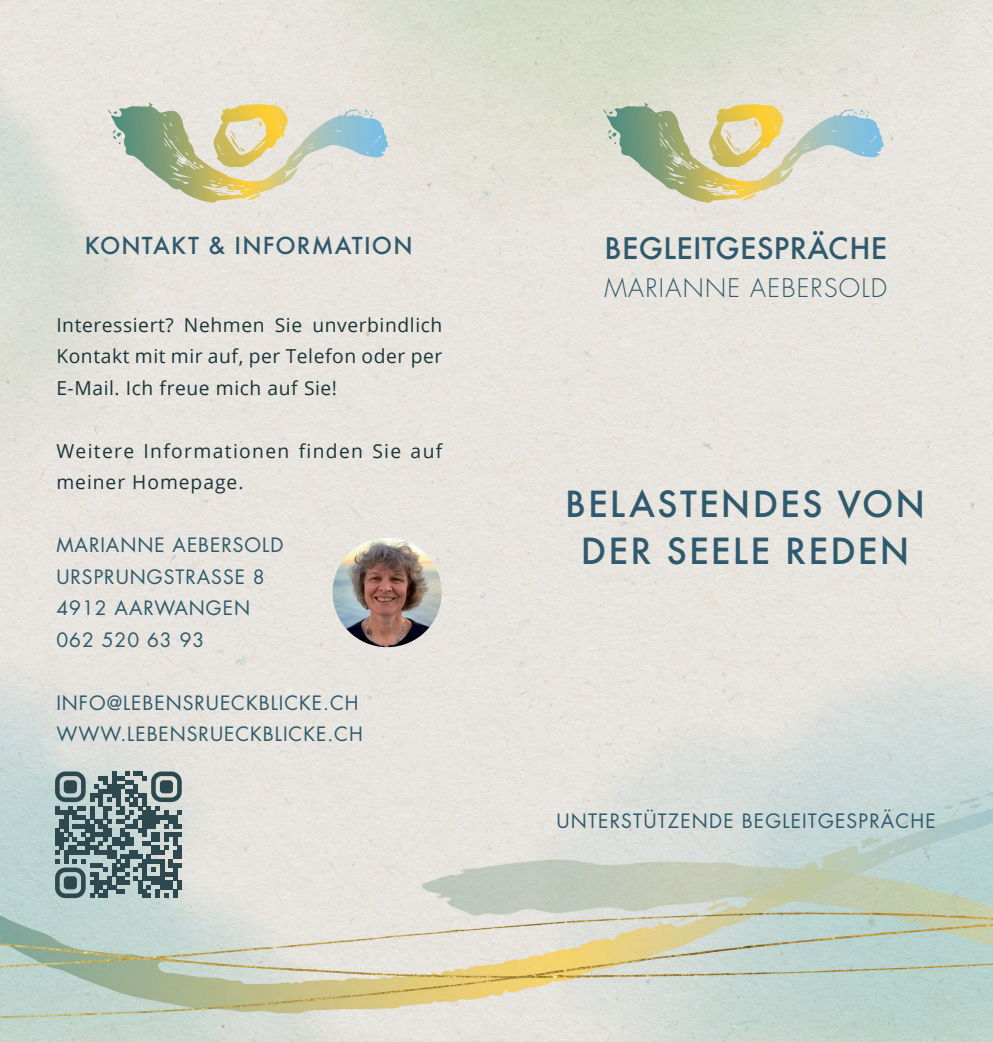
<style>
.page{position:relative;width:993px;height:1042px;background:#fff}
.page>*{position:absolute;margin:0;border:0;box-sizing:border-box;transform-origin:0 0}
.t1{font:500 35px/47.2px "Futura";letter-spacing:.06em;color:#2f5a6d;text-align:center}
.t2{font:500 28.88px "Futura";letter-spacing:.01em;color:#2f5a6d}
.t3{font:300 25.03px "Futura Std";letter-spacing:.05em;color:#2f5a6d}
.t4{font:500 22.75px "Futura";letter-spacing:.05em;color:#2f5a6d}
.t5{font:19.25px/31.5px "Futura Std";letter-spacing:.05em;color:#2f5a6d}
.t6{font:19.25px/31.5px "Open Sans";letter-spacing:.03em;color:#1b3439;text-align:justify}
.t7{font:19.25px/31.5px "Open Sans";letter-spacing:.07em;color:#1b3439}
</style>
<div class="page">
<img style="left:0;top:0;width:992px;height:1042px">
<svg style="left:606px;top:103px;width:278px;height:100px;background:#cccfb4"></svg>
<svg style="left:111px;top:103px;width:278px;height:100px;background:#cdd0b6"></svg>
<img style="left:332px;top:538px;width:109px;height:109px;border-radius:55px">
<svg style="left:55px;top:771px;width:127px;height:127px;background:#758b8d"></svg>
<p class="t4" style="left:85px;top:230px;width:329px">KONTAKT &amp; INFORMATION</p>
<p class="t6" style="left:56px;top:308px;width:387px">Interessiert? Nehmen Sie unverbindlich Kontakt mit mir auf, per Telefon oder per E-Mail. Ich freue mich auf Sie!</p>
<p class="t7" style="left:56px;top:434px;width:387px">Weitere Informationen finden Sie auf meiner Homepage.</p>
<p class="t5" style="left:56px;top:530px;width:228px">MARIANNE AEBERSOLD<br>URSPRUNGSTRASSE 8<br>4912 AARWANGEN<br>062 520 63 93</p>
<p class="t5" style="left:56px;top:687px;width:308px">INFO@LEBENSRUECKBLICKE.CH<br>WWW.LEBENSRUECKBLICKE.CH</p>
<h2 class="t2" style="left:604px;top:228px;width:284px">BEGLEITGESPRÄCHE</h2>
<h3 class="t3" style="left:604px;top:273px;width:284px">MARIANNE AEBERSOLD</h3>
<h1 class="t1" style="left:565px;top:480px;width:361px">BELASTENDES VON<br>DER SEELE REDEN</h1>
<p class="t5" style="left:556px;top:806px;width:380px">UNTERSTÜTZENDE BEGLEITGESPRÄCHE</p>
</div>
